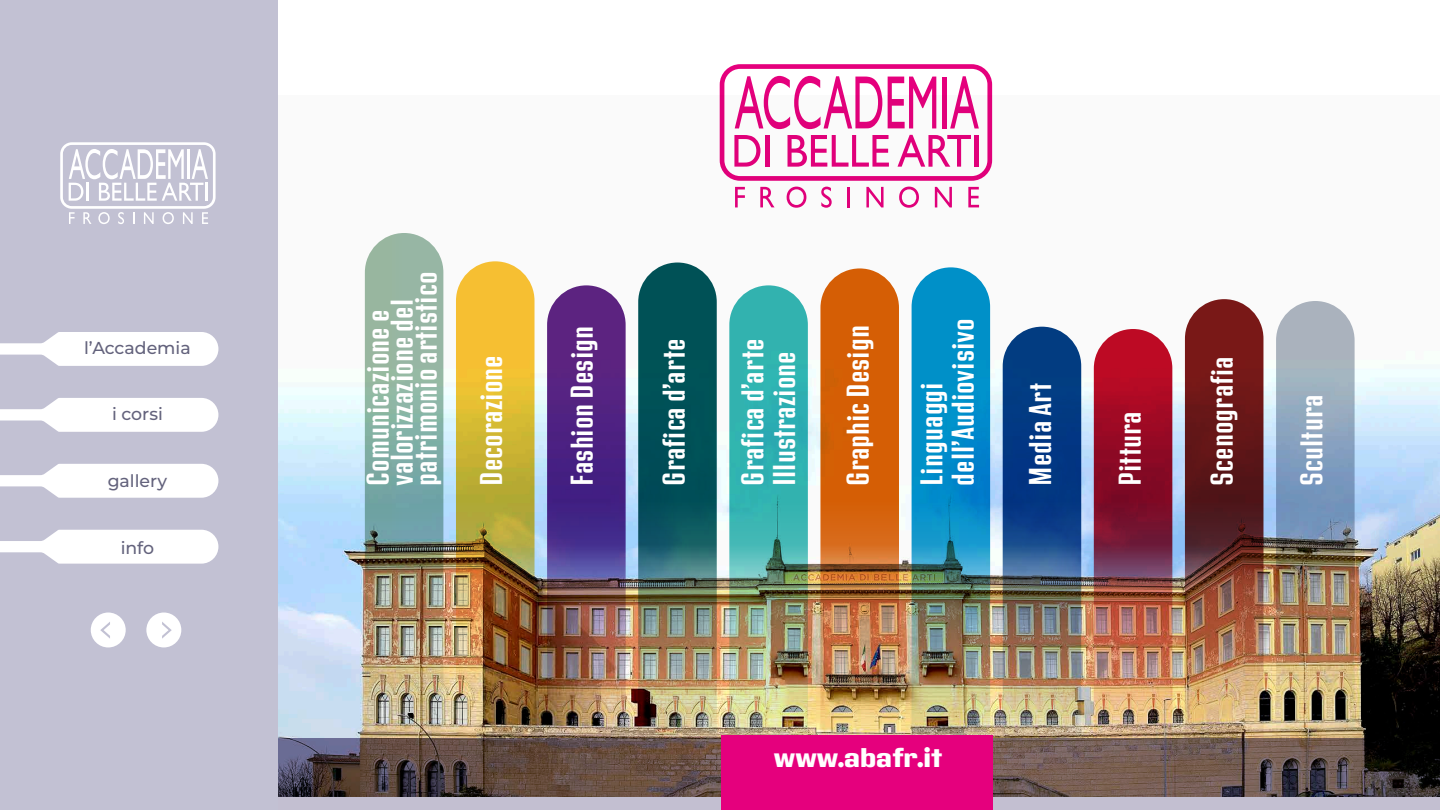
<style>
.page{position:relative;width:1440px;height:810px;background:#fff}
.page>*{position:absolute;margin:0;border:0;box-sizing:border-box;transform-origin:0 0}
.t1{font:600 condensed 31.5px/24px "Address Sans Pro";color:#fff}
.t2{font:800 27px "Address Sans Pro";color:#fff}
.t3{font:100 17.25px "Montserrat";color:#63627c}
</style>
<div class="page">
<div style="left:277px;top:793px;width:1163px;height:17px;background:#c3bfd1"></div>
<svg style="left:720px;top:64px;width:272px;height:32px"></svg>
<img style="left:278px;top:96px;width:1162px;height:701px">
<div style="left:721px;top:735px;width:271px;height:75px;background:#e5007d"></div>
<div style="left:0;top:0;width:278px;height:810px;background:#c2c1d3"></div>
<div style="left:146px;top:613px;width:35px;height:34px;background:#fff;border-radius:50%"></div>
<div style="left:91px;top:613px;width:35px;height:34px;background:#fff;border-radius:50%"></div>
<svg style="left:60px;top:142px;width:156px;height:82px"></svg>
<svg style="left:100px;top:622px;width:10px;height:17px"></svg>
<svg style="left:162px;top:622px;width:10px;height:17px"></svg>
<svg style="left:0;top:332px;width:218px;height:34px"></svg>
<svg style="left:0;top:398px;width:218px;height:34px"></svg>
<svg style="left:0;top:464px;width:218px;height:34px"></svg>
<svg style="left:0;top:530px;width:218px;height:34px"></svg>
<p class="t3" style="left:84px;top:336px;width:108px">l’Accademia</p>
<p class="t3" style="left:112px;top:403px;width:52px">i corsi</p>
<p class="t3" style="left:108px;top:470px;width:61px">gallery</p>
<p class="t3" style="left:121px;top:536px;width:35px">info</p>
<p class="t1" style="left:368px;top:486px;width:215px;rotate:-90deg">Comunicazione e valorizzazione del patrimonio artistico</p>
<p class="t1" style="left:481px;top:486px;width:132px;rotate:-90deg">Decorazione</p>
<p class="t1" style="left:572px;top:486px;width:161px;rotate:-90deg">Fashion Design</p>
<p class="t1" style="left:664px;top:486px;width:148px;rotate:-90deg">Grafica d’arte</p>
<p class="t1" style="left:738px;top:486px;width:148px;line-height:31.5px;rotate:-90deg">Grafica d’arte<br>Illustrazione</p>
<p class="t1" style="left:847px;top:486px;width:162px;rotate:-90deg">Graphic Design</p>
<p class="t1" style="left:917px;top:486px;width:169px;line-height:31.5px;rotate:-90deg">Linguaggi dell’Audiovisivo</p>
<p class="t1" style="left:1030px;top:486px;width:104px;rotate:-90deg">Media Art</p>
<p class="t1" style="left:1119px;top:486px;width:76px;rotate:-90deg">Pittura</p>
<p class="t1" style="left:1211px;top:486px;width:131px;rotate:-90deg">Scenografia</p>
<p class="t1" style="left:1301px;top:486px;width:92px;rotate:-90deg">Scultura</p>
<p class="t2" style="left:774px;top:742px;width:170px">www.abafr.it</p>
</div>
